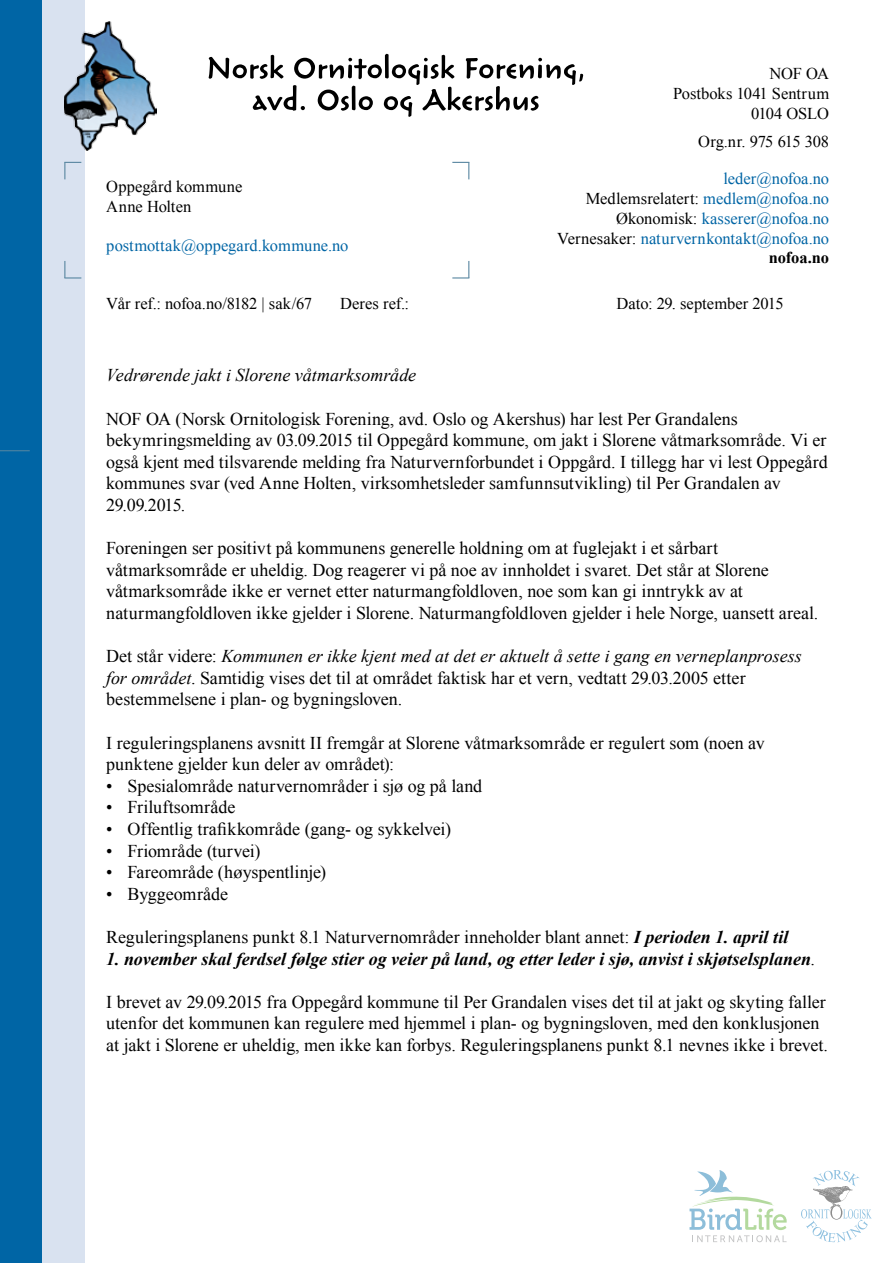
<style>
.page{position:relative;width:893px;height:1263px;background:#fff}
.page>*{position:absolute;margin:0;border:0;box-sizing:border-box;transform-origin:0 0}
.t1{font:18px/21.6px "Times New Roman";color:#000}
.t2{font:italic 700 18px "Times New Roman";letter-spacing:.005em;color:#000}
.t3{font:italic 18px "Times New Roman";color:#000}
.t4{font:16.5px/19.8px "Times New Roman";color:#0065a5;text-align:right}
.t5{font:16.5px/19.8px "Times New Roman";color:#000;text-align:right}
.s1{color:#000}
.s2{font-weight:700;color:#000}
.s3{font-style:italic}
.s4{font-weight:700;font-style:italic}
.s5{font-weight:400;font-style:normal}
</style>
<div class="page">
<div style="left:0;top:0;width:43px;height:1263px;background:#0065a5"></div>
<div style="left:43px;top:0;width:42px;height:1263px;background:#d9e2f0"></div>
<img style="left:65px;top:21px;width:92px;height:130px">
<svg style="left:208px;top:54px;width:375px;height:63px"></svg>
<svg style="left:801px;top:1170px;width:71px;height:72px"></svg>
<svg style="left:689px;top:1170px;width:98px;height:72px"></svg>
<svg style="left:64px;top:162px;width:17px;height:17px"></svg>
<svg style="left:452px;top:162px;width:17px;height:17px"></svg>
<svg style="left:64px;top:261px;width:17px;height:18px"></svg>
<svg style="left:452px;top:261px;width:17px;height:18px"></svg>
<hr style="left:0;top:450px;width:30px;height:1px;background:#5987a1">
<p class="t5" style="left:106px;top:176px;width:138px;text-align:left">Oppegård kommune<br>Anne Holten</p>
<p class="t4" style="left:106px;top:236px;width:244px">postmottak@oppegard.kommune.no</p>
<p class="t5" style="left:673px;top:64px;width:158px">NOF OA<br>Postboks 1041 Sentrum<br>0104 OSLO</p>
<p class="t5" style="left:698px;top:132px;width:132px">Org.nr. 975 615 308</p>
<p class="t4" style="left:557px;top:169px;width:274px">leder@nofoa.no<br><span class="s1">Medlemsrelatert:</span> medlem@nofoa.no<br><span class="s1">Økonomisk:</span> kasserer@nofoa.no<br><span class="s1">Vernesaker:</span> naturvernkontakt@nofoa.no <span class="s2">nofoa.no</span></p>
<p class="t5" style="left:106px;top:293px;width:207px">Vår ref.: nofoa.no/8182 | sak/67</p>
<p class="t5" style="left:340px;top:293px;width:71px">Deres ref.:</p>
<p class="t5" style="left:617px;top:293px;width:169px">Dato: 29. september 2015</p>
<p class="t3" style="left:106px;top:363px;width:311px">Vedrørende jakt i Slorene våtmarksområde</p>
<p class="t1" style="left:106px;top:407px;width:723px">NOF OA (Norsk Ornitologisk Forening, avd. Oslo og Akershus) har lest Per Grandalens bekymringsmelding av 03.09.2015 til Oppegård kommune, om jakt i Slorene våtmarksområde. Vi er også kjent med tilsvarende melding fra Naturvernforbundet i Oppgård. I tillegg har vi lest Oppegård kommunes svar (ved Anne Holten, virksomhetsleder samfunnsutvikling) til Per Grandalen av 29.09.2015.</p>
<p class="t1" style="left:106px;top:537px;width:714px">Foreningen ser positivt på kommunens generelle holdning om at fuglejakt i et sårbart våtmarksområde er uheldig. Dog reagerer vi på noe av innholdet i svaret. Det står at Slorene våtmarksområde ikke er vernet etter naturmangfoldloven, noe som kan gi inntrykk av at naturmangfoldloven ikke gjelder i Slorene. Naturmangfoldloven gjelder i hele Norge, uansett areal.</p>
<p class="t1" style="left:106px;top:645px;width:697px">Det står videre: <span class="s3">Kommunen er ikke kjent med at det er aktuelt å sette i gang en verneplanprosess for området</span>. Samtidig vises det til at området faktisk har et vern, vedtatt 29.03.2005 etter bestemmelsene i plan- og bygningsloven.</p>
<p class="t1" style="left:106px;top:731px;width:660px">I reguleringsplanens avsnitt II fremgår at Slorene våtmarksområde er regulert som (noen av punktene gjelder kun deler av området):</p>
<p class="t1" style="left:106px;top:775px;width:377px">• Spesialområde naturvernområder i sjø og på land</p>
<p class="t1" style="left:106px;top:796px;width:131px">• Friluftsområde</p>
<p class="t1" style="left:106px;top:818px;width:346px">• Offentlig trafikkområde (gang- og sykkelvei)</p>
<p class="t1" style="left:106px;top:839px;width:156px">• Friområde (turvei)</p>
<p class="t1" style="left:106px;top:861px;width:221px">• Fareområde (høyspentlinje)</p>
<p class="t1" style="left:106px;top:883px;width:123px">• Byggeområde</p>
<p class="t1" style="left:106px;top:926px;width:684px">Reguleringsplanens punkt 8.1 Naturvernområder inneholder blant annet: <span class="s4">I perioden 1. april til</span></p>
<p class="t2" style="left:106px;top:946px;width:710px">1. november skal ferdsel følge stier og veier på land, og etter leder i sjø, anvist i skjøtselsplanen<span class="s5">.</span></p>
<p class="t1" style="left:106px;top:991px;width:723px">I brevet av 29.09.2015 fra Oppegård kommune til Per Grandalen vises det til at jakt og skyting faller utenfor det kommunen kan regulere med hjemmel i plan- og bygningsloven, med den konklusjonen at jakt i Slorene er uheldig, men ikke kan forbys. Reguleringsplanens punkt 8.1 nevnes ikke i brevet.</p>
</div>
